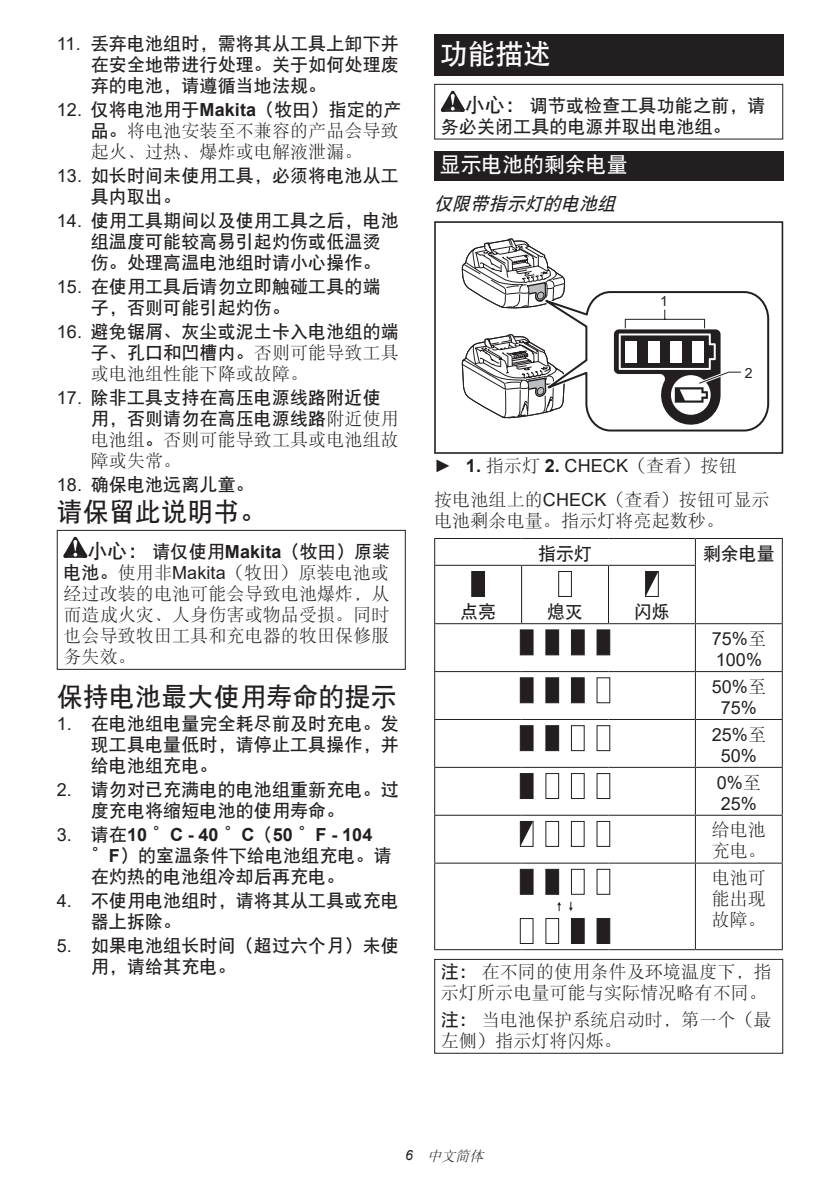
<style>
.page{position:relative;width:840px;height:1191px;background:#fff}
.page>*{position:absolute;margin:0;border:0;box-sizing:border-box;transform-origin:0 0}
.t1{font:28px "DFP Hei W7 GB EUC H";color:#fff}
.t2{font:26px "DFP Hei W7 GB EUC H";letter-spacing:.005em;color:#231f20}
.t3{font:21px "DFP Hei W7 GB EUC H";letter-spacing:-.01em;color:#fff}
.t4{font:18px/21px "DFP Hei W7 GB EUC H";letter-spacing:.005em;color:#231f20}
.t5{font:18px/21px "DFP Song W3 GB EUC H";letter-spacing:.005em;color:#231f20}
.t6{font:18px/21px "Arial";letter-spacing:.005em;color:#231f20}
.t7{font:700 18px "Arial";letter-spacing:.005em;color:#231f20}
.t8{font:italic 18px "DFP Hei W7 GB EUC H";color:#231f20}
.t9{font:italic 14px "DFP Song W3 GB EUC H";color:#231f20}
.t10{font:14px "Arial";color:#231f20}
.s1{font-family:"Arial"}
.s2{font-family:"Arial";font-weight:700}
.s3{font-family:"DFP Hei W7 GB EUC H"}
.s4{font-family:"DFP Song W3 GB EUC H"}
.s5{font-size:20px}
.s6{font-weight:400}
.s7{font-family:"DFP Hei W7 GB EUC H";font-weight:400}
</style>
<div class="page">
<svg style="left:63px;top:537px;width:24px;height:21px"></svg>
<div style="left:57px;top:530px;width:348px;height:140px;border:1px solid #231f20"></div>
<div style="left:434px;top:34px;width:348px;height:41px;background:#231f20"></div>
<svg style="left:440px;top:91px;width:24px;height:21px"></svg>
<div style="left:434px;top:84px;width:348px;height:56px;border:1px solid #231f20"></div>
<div style="left:434px;top:151px;width:348px;height:29px;background:#231f20"></div>
<svg style="left:461px;top:221px;width:308px;height:233px"></svg>
<hr style="left:434px;top:538px;width:87px;height:1px;background:#231f20">
<svg style="left:434px;top:539px;width:1px;height:26px"></svg>
<hr style="left:521px;top:538px;width:87px;height:1px;background:#231f20">
<hr style="left:608px;top:538px;width:87px;height:1px;background:#231f20">
<hr style="left:695px;top:538px;width:87px;height:1px;background:#231f20">
<svg style="left:694px;top:539px;width:1px;height:26px"></svg>
<svg style="left:781px;top:539px;width:1px;height:26px"></svg>
<hr style="left:434px;top:565px;width:87px;height:1px;background:#231f20">
<hr style="left:434px;top:566px;width:1px;height:57px;background:#231f20">
<hr style="left:521px;top:565px;width:87px;height:1px;background:#231f20">
<hr style="left:521px;top:566px;width:1px;height:57px;background:#231f20">
<hr style="left:608px;top:565px;width:87px;height:1px;background:#231f20">
<hr style="left:607px;top:566px;width:1px;height:57px;background:#231f20">
<hr style="left:694px;top:566px;width:1px;height:57px;background:#231f20">
<hr style="left:781px;top:565px;width:1px;height:58px;background:#231f20">
<hr style="left:434px;top:623px;width:87px;height:1px;background:#231f20">
<hr style="left:434px;top:624px;width:1px;height:47px;background:#231f20">
<hr style="left:521px;top:623px;width:87px;height:1px;background:#231f20">
<hr style="left:608px;top:623px;width:87px;height:1px;background:#231f20">
<hr style="left:695px;top:623px;width:87px;height:1px;background:#231f20">
<hr style="left:694px;top:624px;width:1px;height:47px;background:#231f20">
<hr style="left:781px;top:624px;width:1px;height:47px;background:#231f20">
<hr style="left:434px;top:671px;width:87px;height:1px;background:#231f20">
<hr style="left:434px;top:672px;width:1px;height:47px;background:#231f20">
<hr style="left:521px;top:671px;width:87px;height:1px;background:#231f20">
<hr style="left:608px;top:671px;width:87px;height:1px;background:#231f20">
<hr style="left:695px;top:671px;width:87px;height:1px;background:#231f20">
<hr style="left:694px;top:672px;width:1px;height:47px;background:#231f20">
<hr style="left:781px;top:672px;width:1px;height:47px;background:#231f20">
<hr style="left:434px;top:719px;width:87px;height:1px;background:#231f20">
<hr style="left:434px;top:720px;width:1px;height:47px;background:#231f20">
<hr style="left:521px;top:719px;width:87px;height:1px;background:#231f20">
<hr style="left:608px;top:719px;width:87px;height:1px;background:#231f20">
<hr style="left:695px;top:719px;width:87px;height:1px;background:#231f20">
<hr style="left:694px;top:720px;width:1px;height:47px;background:#231f20">
<hr style="left:781px;top:720px;width:1px;height:47px;background:#231f20">
<hr style="left:434px;top:767px;width:87px;height:1px;background:#231f20">
<hr style="left:434px;top:768px;width:1px;height:46px;background:#231f20">
<hr style="left:521px;top:767px;width:87px;height:1px;background:#231f20">
<hr style="left:608px;top:767px;width:87px;height:1px;background:#231f20">
<hr style="left:695px;top:767px;width:87px;height:1px;background:#231f20">
<hr style="left:694px;top:768px;width:1px;height:46px;background:#231f20">
<hr style="left:781px;top:768px;width:1px;height:46px;background:#231f20">
<hr style="left:434px;top:814px;width:87px;height:1px;background:#231f20">
<hr style="left:434px;top:815px;width:1px;height:47px;background:#231f20">
<hr style="left:521px;top:814px;width:87px;height:1px;background:#231f20">
<hr style="left:608px;top:814px;width:87px;height:1px;background:#231f20">
<hr style="left:695px;top:814px;width:87px;height:1px;background:#231f20">
<hr style="left:694px;top:815px;width:1px;height:47px;background:#231f20">
<hr style="left:781px;top:815px;width:1px;height:47px;background:#231f20">
<hr style="left:434px;top:862px;width:87px;height:1px;background:#231f20">
<hr style="left:434px;top:863px;width:1px;height:86px;background:#231f20">
<hr style="left:521px;top:862px;width:87px;height:1px;background:#231f20">
<hr style="left:608px;top:862px;width:87px;height:1px;background:#231f20">
<hr style="left:695px;top:862px;width:87px;height:1px;background:#231f20">
<hr style="left:694px;top:863px;width:1px;height:86px;background:#231f20">
<hr style="left:781px;top:863px;width:1px;height:86px;background:#231f20">
<hr style="left:434px;top:949px;width:87px;height:1px;background:#231f20">
<hr style="left:521px;top:949px;width:87px;height:1px;background:#231f20">
<hr style="left:608px;top:949px;width:87px;height:1px;background:#231f20">
<hr style="left:695px;top:949px;width:87px;height:1px;background:#231f20">
<svg style="left:471px;top:571px;width:13px;height:26px"></svg>
<svg style="left:558px;top:571px;width:13px;height:26px"></svg>
<svg style="left:645px;top:571px;width:13px;height:26px"></svg>
<svg style="left:519px;top:629px;width:14px;height:26px"></svg>
<svg style="left:545px;top:629px;width:14px;height:26px"></svg>
<svg style="left:571px;top:629px;width:14px;height:26px"></svg>
<svg style="left:596px;top:629px;width:14px;height:26px"></svg>
<svg style="left:519px;top:677px;width:14px;height:26px"></svg>
<svg style="left:545px;top:677px;width:14px;height:26px"></svg>
<svg style="left:571px;top:677px;width:39px;height:26px"></svg>
<svg style="left:519px;top:725px;width:14px;height:26px"></svg>
<svg style="left:545px;top:725px;width:65px;height:26px"></svg>
<svg style="left:519px;top:773px;width:91px;height:26px"></svg>
<svg style="left:519px;top:821px;width:91px;height:26px"></svg>
<svg style="left:519px;top:869px;width:91px;height:75px"></svg>
<div style="left:434px;top:959px;width:348px;height:94px;border:1px solid #231f20"></div>
<p class="t4" style="left:91px;top:33px;width:309px;text-align:justify;text-indent:-34px"><span class="s1">11.</span> 丢弃电池组时，需将其从工具上卸下并在安全地带进行处理。关于如何处理废弃的电池，请遵循当地法规。</p>
<p class="t4" style="left:57px;top:99px;width:346px"><span class="s1">12.</span> 仅将电池用于<span class="s2">Makita</span>（牧田）指定的产</p>
<p class="t5" style="left:91px;top:120px;width:309px"><span class="s3">品。</span>将电池安装至不兼容的产品会导致起火、过热、爆炸或电解液泄漏。</p>
<p class="t4" style="left:91px;top:165px;width:309px;text-indent:-34px"><span class="s1">13.</span> 如长时间未使用工具，必须将电池从工具内取出。</p>
<p class="t4" style="left:91px;top:209px;width:309px;text-indent:-34px"><span class="s1">14.</span> 使用工具期间以及使用工具之后，电池组温度可能较高易引起灼伤或低温烫伤。处理高温电池组时请小心操作。</p>
<p class="t4" style="left:91px;top:275px;width:291px;text-indent:-34px"><span class="s1">15.</span> 在使用工具后请勿立即触碰工具的端子，否则可能引起灼伤。</p>
<p class="t4" style="left:57px;top:320px;width:343px;text-align:right"><span class="s1">16.</span> 避免锯屑、灰尘或泥土卡入电池组的端子、孔口和凹槽内。<span class="s4">否则可能导致工具</span></p>
<p class="t5" style="left:91px;top:363px;width:219px">或电池组性能下降或故障。</p>
<p class="t4" style="left:91px;top:386px;width:309px;text-indent:-34px"><span class="s1">17.</span> 除非工具支持在高压电源线路附近使用，否则请勿在高压电源线路<span class="s4">附近使用</span></p>
<p class="t5" style="left:91px;top:429px;width:309px">电池组<span class="s3">。</span>否则可能导致工具或电池组故障或失常。</p>
<p class="t4" style="left:57px;top:474px;width:198px"><span class="s1">18.</span> 确保电池远离儿童。</p>
<h2 class="t2" style="left:57px;top:499px;width:211px">请保留此说明书。</h2>
<p class="t4" style="left:87px;top:541px;width:304px"><span class="s5">小心：</span>请仅使用<span class="s2">Makita</span>（牧田）原装</p>
<p class="t5" style="left:63px;top:562px;width:327px;text-align:justify"><span class="s3">电池。</span>使用非<span class="s1">Makita</span>（牧田）原装电池或经过改装的电池可能会导致电池爆炸，从而造成火灾、人身伤害或物品受损。同时也会导致牧田工具和充电器的牧田保修服务失效。</p>
<h2 class="t2" style="left:57px;top:683px;width:341px">保持电池最大使用寿命的提示</h2>
<p class="t4" style="left:91px;top:713px;width:309px;text-align:justify;text-indent:-34px"><span class="s1">1.</span> 在电池组电量完全耗尽前及时充电。发现工具电量低时，请停止工具操作，并给电池组充电。</p>
<p class="t4" style="left:91px;top:779px;width:309px;text-indent:-34px"><span class="s1">2.</span> 请勿对已充满电的电池组重新充电。过度充电将缩短电池的使用寿命。</p>
<p class="t7" style="left:57px;top:822px;width:317px"><span class="s6">3.</span> <span class="s7">请在</span>10 <span class="s7">°</span>C - 40 <span class="s7">°</span>C<span class="s7">（</span>50 <span class="s7">°</span>F - 104</p>
<p class="t4" style="left:91px;top:845px;width:302px">°<span class="s2">F</span>）的室温条件下给电池组充电。请在灼热的电池组冷却后再充电。</p>
<p class="t4" style="left:91px;top:890px;width:309px;text-indent:-34px"><span class="s1">4.</span> 不使用电池组时，请将其从工具或充电器上拆除。</p>
<p class="t4" style="left:91px;top:935px;width:309px;text-indent:-34px"><span class="s1">5.</span> 如果电池组长时间（超过六个月）未使用，请给其充电。</p>
<h1 class="t1" style="left:439px;top:40px;width:113px">功能描述</h1>
<p class="t4" style="left:440px;top:95px;width:326px;text-indent:24px"><span class="s5">小心：</span>调节或检查工具功能之前，请务必关闭工具的电源并取出电池组。</p>
<p class="t3" style="left:439px;top:154px;width:189px">显示电池的剩余电量</p>
<p class="t8" style="left:434px;top:194px;width:187px">仅限带指示灯的电池组</p>
<p class="t10" style="left:659px;top:292px;width:9px">1</p>
<p class="t10" style="left:744px;top:363px;width:9px">2</p>
<p class="t5" style="left:434px;top:449px;width:336px;line-height:33.6px"><span class="s1">►</span> <span class="s2">1.</span> 指示灯 <span class="s2">2.</span> <span class="s1">CHECK</span>（查看）按钮<br>按电池组上的<span class="s1">CHECK</span>（查看）按钮可显示</p>
<p class="t5" style="left:434px;top:509px;width:291px">电池剩余电量。指示灯将亮起数秒。</p>
<p class="t4" style="left:538px;top:542px;width:55px">指示灯</p>
<p class="t4" style="left:702px;top:542px;width:73px">剩余电量</p>
<p class="t4" style="left:460px;top:601px;width:37px">点亮</p>
<p class="t4" style="left:546px;top:601px;width:37px">熄灭</p>
<p class="t4" style="left:633px;top:601px;width:37px">闪烁</p>
<p class="t6" style="left:711px;top:628px;width:56px">75%<span class="s4">至<br></span>100%</p>
<p class="t6" style="left:711px;top:676px;width:56px;text-align:center">50%<span class="s4">至<br></span>75%</p>
<p class="t6" style="left:711px;top:723px;width:56px;text-align:center">25%<span class="s4">至<br></span>50%</p>
<p class="t6" style="left:716px;top:771px;width:46px">0%<span class="s4">至<br></span>25%</p>
<p class="t5" style="left:711px;top:819px;width:56px">给电池充电。</p>
<p class="t5" style="left:711px;top:867px;width:56px;text-align:justify">电池可能出现故障。</p>
<p class="t5" style="left:440px;top:961px;width:332px"><span class="s3">注：</span>在不同的使用条件及环境温度下，指示灯所示电量可能与实际情况略有不同。</p>
<p class="t5" style="left:440px;top:1009px;width:332px"><span class="s3">注：</span>当电池保护系统启动时，第一个（最左侧）指示灯将闪烁。</p>
<p class="t9" style="left:405px;top:1148px;width:83px"><span class="s1">6</span> 中文简体</p>
</div>
